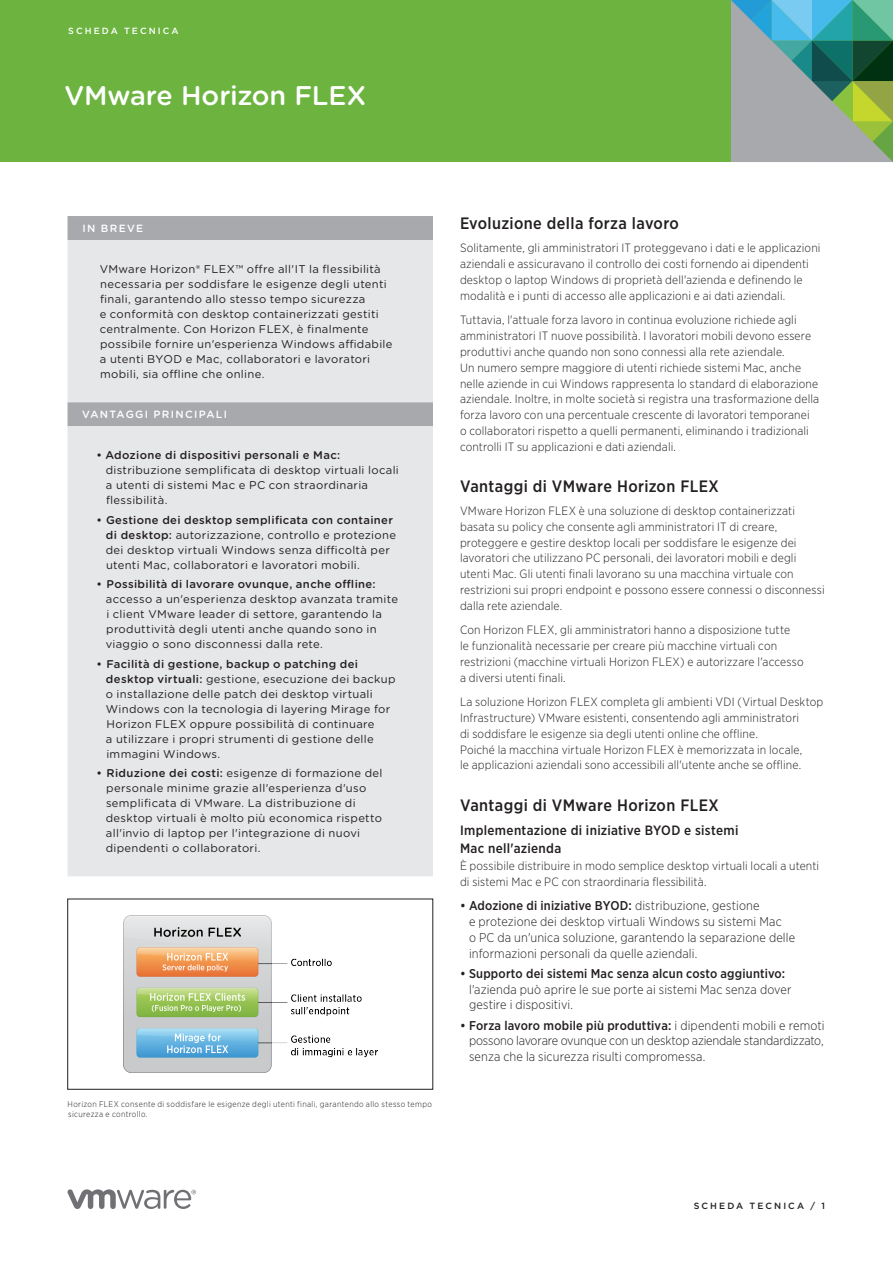
<style>
.page{position:relative;width:893px;height:1263px;background:#fff}
.page>*{position:absolute;margin:0;border:0;box-sizing:border-box;transform-origin:0 0}
._1a_Main_Title{font:500 27px "Gotham Rounded";letter-spacing:-.005em;color:#fff}
._4a_Subhead_1{font:500 16.5px "Gotham Narrow";letter-spacing:.025em;color:#231f20}
._4b_Subhead_2{font:500 13.5px/17.2px "Gotham Narrow";letter-spacing:.02em;color:#231f20}
.t1{font:300 12.75px/15.8px "Gotham Narrow";letter-spacing:.01em;color:#231f20}
._5a_Body{font:300 12px/15.8px "Gotham Narrow";letter-spacing:.01em;color:#231f20}
._3b_Glance_Body{font:11.25px/15px "Gotham Rounded";letter-spacing:.025em;color:#231f20}
._3a_Glance_Head{font:500 10.5px "Gotham Rounded";letter-spacing:.125em;color:#fff}
.Folio{font:500 9px "Gotham";letter-spacing:.23em;color:#231f20}
.Document_Type{font:500 9px "Gotham";letter-spacing:.23em;color:#fff}
._4a_Subhead_1-2{font:300 8.25px/9.9px "Gotham Narrow";letter-spacing:.045em;color:#231f20}
.s1{font-weight:500}
</style>
<div class="page">
<div style="left:0;top:0;width:893px;height:162px;background:#6cb43f"></div>
<svg style="left:731px;top:0;width:162px;height:162px;background:#78a097"></svg>
<svg style="left:68px;top:1189px;width:128px;height:20px"></svg>
<div style="left:68px;top:216px;width:365px;height:24px;background:#a8a9ad"></div>
<div style="left:68px;top:240px;width:365px;height:636px;background:#e6e7e9"></div>
<img style="left:124px;top:916px;width:253px;height:156px">
<p class="Document_Type" style="left:68px;top:25px;width:112px">SCHEDA TECNICA</p>
<p class="_1a_Main_Title" style="left:64px;top:76px;width:303px">VMware Horizon FLEX</p>
<p class="_3a_Glance_Head" style="left:83px;top:221px;width:62px">IN BREVE</p>
<p class="_3b_Glance_Body" style="left:100px;top:261px;width:294px">VMware Horizon® FLEX™ offre all'IT la flessibilità necessaria per soddisfare le esigenze degli utenti finali, garantendo allo stesso tempo sicurezza<br>e conformità con desktop containerizzati gestiti centralmente. Con Horizon FLEX, è finalmente possibile fornire un'esperienza Windows affidabile a utenti BYOD e Mac, collaboratori e lavoratori mobili, sia offline che online.</p>
<p class="_3a_Glance_Head" style="left:82px;top:407px;width:146px">VANTAGGI PRINCIPALI</p>
<p class="_3b_Glance_Body" style="left:106px;top:447px;width:295px;text-indent:-9px"><span class="s1">• Adozione di dispositivi personali e Mac: </span>distribuzione semplificata di desktop virtuali locali a utenti di sistemi Mac e PC con straordinaria flessibilità.</p>
<p class="_3b_Glance_Body" style="left:106px;top:512px;width:292px;text-indent:-9px"><span class="s1">• Gestione dei desktop semplificata con container di desktop:</span> autorizzazione, controllo e protezione dei desktop virtuali Windows senza difficoltà per utenti Mac, collaboratori e lavoratori mobili.</p>
<p class="_3b_Glance_Body" style="left:106px;top:576px;width:294px;text-indent:-9px"><span class="s1">• Possibilità di lavorare ovunque, anche offline: </span>accesso a un'esperienza desktop avanzata tramite i client VMware leader di settore, garantendo la produttività degli utenti anche quando sono in viaggio o sono disconnessi dalla rete.</p>
<p class="_3b_Glance_Body" style="left:106px;top:656px;width:291px;text-indent:-9px"><span class="s1">• Facilità di gestione, backup o patching dei desktop virtuali:</span> gestione, esecuzione dei backup o installazione delle patch dei desktop virtuali Windows con la tecnologia di layering Mirage for Horizon FLEX oppure possibilità di continuare<br>a utilizzare i propri strumenti di gestione delle immagini Windows.</p>
<p class="_3b_Glance_Body" style="left:106px;top:765px;width:278px;text-indent:-9px"><span class="s1">• Riduzione dei costi:</span> esigenze di formazione del personale minime grazie all'esperienza d'uso semplificata di VMware. La distribuzione di desktop virtuali è molto più economica rispetto all'invio di laptop per l'integrazione di nuovi dipendenti o collaboratori.</p>
<p class="_4a_Subhead_1-2" style="left:68px;top:1099px;width:366px">Horizon FLEX consente di soddisfare le esigenze degli utenti finali, garantendo allo stesso tempo sicurezza e controllo.</p>
<p class="_4a_Subhead_1" style="left:460px;top:213px;width:220px">Evoluzione della forza lavoro</p>
<p class="_5a_Body" style="left:460px;top:240px;width:362px">Solitamente, gli amministratori IT proteggevano i dati e le applicazioni aziendali e assicuravano il controllo dei costi fornendo ai dipendenti desktop o laptop Windows di proprietà dell'azienda e definendo le modalità e i punti di accesso alle applicazioni e ai dati aziendali.</p>
<p class="_5a_Body" style="left:460px;top:312px;width:361px">Tuttavia, l'attuale forza lavoro in continua evoluzione richiede agli amministratori IT nuove possibilità. I lavoratori mobili devono essere produttivi anche quando non sono connessi alla rete aziendale.<br>Un numero sempre maggiore di utenti richiede sistemi Mac, anche nelle aziende in cui Windows rappresenta lo standard di elaborazione aziendale. Inoltre, in molte società si registra una trasformazione della forza lavoro con una percentuale crescente di lavoratori temporanei<br>o collaboratori rispetto a quelli permanenti, eliminando i tradizionali controlli IT su applicazioni e dati aziendali.</p>
<p class="_4a_Subhead_1" style="left:460px;top:475px;width:260px">Vantaggi di VMware Horizon FLEX</p>
<p class="_5a_Body" style="left:460px;top:503px;width:366px">VMware Horizon FLEX è una soluzione di desktop containerizzati basata su policy che consente agli amministratori IT di creare, proteggere e gestire desktop locali per soddisfare le esigenze dei lavoratori che utilizzano PC personali, dei lavoratori mobili e degli utenti Mac. Gli utenti finali lavorano su una macchina virtuale con restrizioni sui propri endpoint e possono essere connessi o disconnessi dalla rete aziendale.</p>
<p class="_5a_Body" style="left:460px;top:622px;width:345px">Con Horizon FLEX, gli amministratori hanno a disposizione tutte<br>le funzionalità necessarie per creare più macchine virtuali con restrizioni (macchine virtuali Horizon FLEX) e autorizzare l'accesso a diversi utenti finali.</p>
<p class="_5a_Body" style="left:460px;top:694px;width:365px">La soluzione Horizon FLEX completa gli ambienti VDI (Virtual Desktop Infrastructure) VMware esistenti, consentendo agli amministratori<br>di soddisfare le esigenze sia degli utenti online che offline.<br>Poiché la macchina virtuale Horizon FLEX è memorizzata in locale,<br>le applicazioni aziendali sono accessibili all'utente anche se offline.</p>
<p class="_4a_Subhead_1" style="left:460px;top:794px;width:260px">Vantaggi di VMware Horizon FLEX</p>
<p class="_4b_Subhead_2" style="left:460px;top:822px;width:280px">Implementazione di iniziative BYOD e sistemi<br>Mac nell'azienda</p>
<p class="_5a_Body" style="left:460px;top:857px;width:361px">È possibile distribuire in modo semplice desktop virtuali locali a utenti di sistemi Mac e PC con straordinaria flessibilità.</p>
<p class="t1" style="left:469px;top:898px;width:328px;text-indent:-9px"><span class="s1">• Adozione di iniziative BYOD:</span> distribuzione, gestione<br>e protezione dei desktop virtuali Windows su sistemi Mac<br>o PC da un'unica soluzione, garantendo la separazione delle informazioni personali da quelle aziendali.</p>
<p class="t1" style="left:469px;top:965px;width:324px;text-indent:-9px"><span class="s1">• Supporto dei sistemi Mac senza alcun costo aggiuntivo: </span>l'azienda può aprire le sue porte ai sistemi Mac senza dover gestire i dispositivi.</p>
<p class="t1" style="left:469px;top:1017px;width:357px;text-align:justify;text-indent:-9px"><span class="s1">• Forza lavoro mobile più produttiva:</span> i dipendenti mobili e remoti possono lavorare ovunque con un desktop aziendale standardizzato, senza che la sicurezza risulti compromessa.</p>
<p class="Folio" style="left:694px;top:1200px;width:133px">SCHEDA TECNICA / 1</p>
</div>
